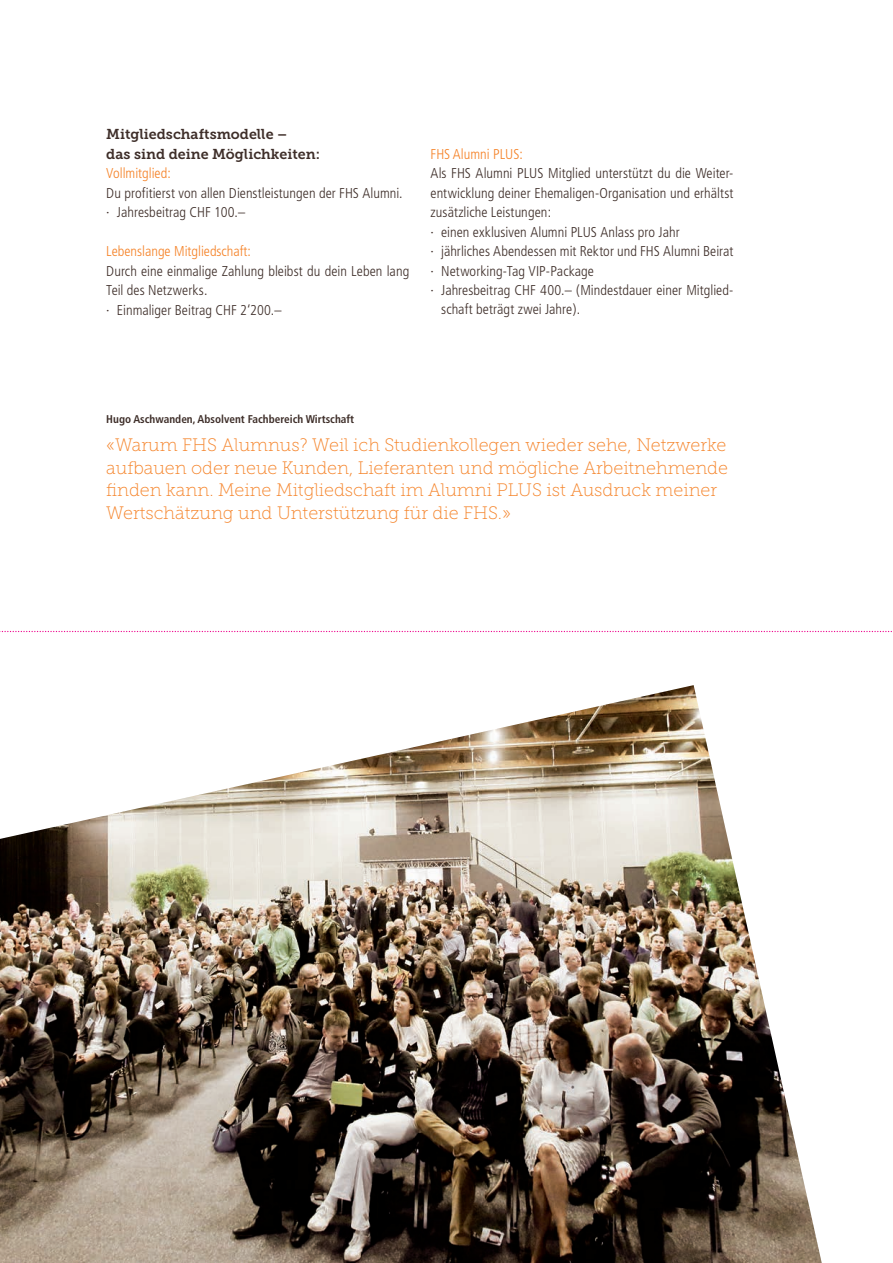
<style>
.page{position:relative;width:893px;height:1263px;background:#fff}
.page>*{position:absolute;margin:0;border:0;box-sizing:border-box;transform-origin:0 0}
.t1{font:18px/22.5px "Museo Slab 100";color:#f58227}
.t2{font:300 condensed 14.25px/19.5px "Frutiger";letter-spacing:.005em;color:#3e2e29}
.t3{font:300 condensed 14.25px "Frutiger";color:#f58227}
.t4{font:14.25px/19.5px "Museo Slab 700";color:#3e2e29}
.t5{font:700 condensed 11.25px "Frutiger";color:#3e2e29}
</style>
<div class="page">
<img style="left:0;top:685px;width:822px;height:578px">
<svg style="left:0;top:631px;width:892px;height:1px"></svg>
<p class="t4" style="left:106px;top:124px;width:215px">Mitgliedschaftsmodelle –<br>das sind deine Möglichkeiten:</p>
<p class="t3" style="left:106px;top:165px;width:66px">Vollmitglied:</p>
<p class="t2" style="left:106px;top:183px;width:298px">Du profitierst von allen Dienstleistungen der FHS Alumni. · Jahresbeitrag CHF 100.–</p>
<p class="t3" style="left:106px;top:243px;width:146px">Lebenslange Mitgliedschaft:</p>
<p class="t2" style="left:106px;top:261px;width:304px">Durch eine einmalige Zahlung bleibst du dein Leben lang<br>Teil des Netzwerks.<br>· Einmaliger Beitrag CHF 2‘200.–</p>
<p class="t3" style="left:431px;top:145px;width:94px">FHS Alumni PLUS:</p>
<p class="t2" style="left:431px;top:164px;width:304px">Als FHS Alumni PLUS Mitglied unterstützt du die Weiter-</p>
<p class="t2" style="left:431px;top:183px;width:304px">entwicklung deiner Ehemaligen-Organisation und erhältst</p>
<p class="t2" style="left:431px;top:203px;width:122px">zusätzliche Leistungen:</p>
<p class="t2" style="left:431px;top:222px;width:251px">· einen exklusiven Alumni PLUS Anlass pro Jahr</p>
<p class="t2" style="left:431px;top:242px;width:304px">· jährliches Abendessen mit Rektor und FHS Alumni Beirat</p>
<p class="t2" style="left:431px;top:261px;width:165px">· Networking-Tag VIP-Package</p>
<p class="t2" style="left:431px;top:280px;width:304px">· Jahresbeitrag CHF 400.– (Mindestdauer einer Mitglied-</p>
<p class="t2" style="left:441px;top:300px;width:140px">schaft beträgt zwei Jahre).</p>
<p class="t5" style="left:106px;top:412px;width:249px">Hugo Aschwanden, Absolvent Fachbereich Wirtschaft</p>
<p class="t1" style="left:106px;top:434px;width:623px">«Warum FHS Alumnus? Weil ich Studienkollegen wieder sehe, Netzwerke aufbauen oder neue Kunden, Lieferanten und mögliche Arbeitnehmende finden kann. Meine Mitgliedschaft im Alumni PLUS ist Ausdruck meiner Wertschätzung und Unterstützung für die FHS.»</p>
</div>
